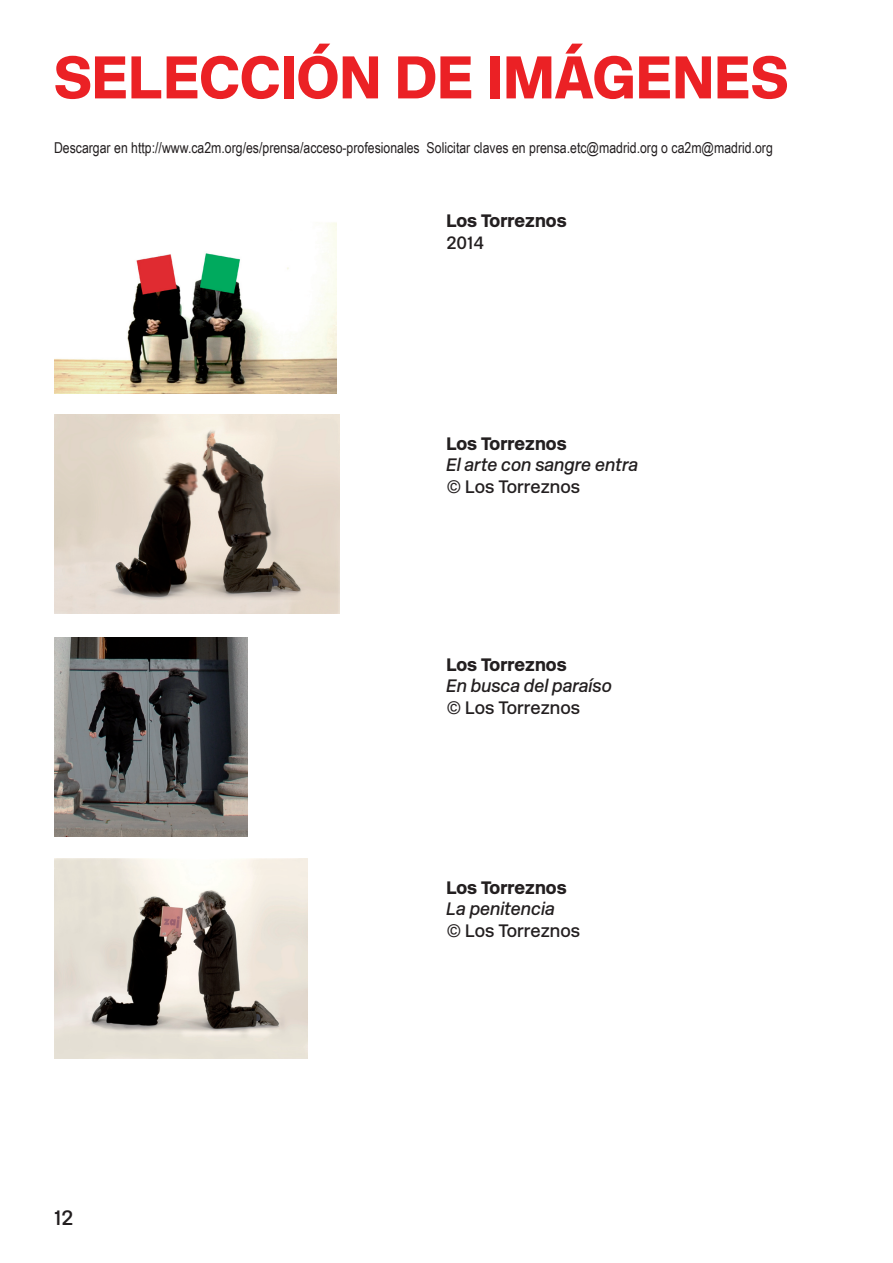
<style>
.page{position:relative;width:893px;height:1263px;background:#fff}
.page>*{position:absolute;margin:0;border:0;box-sizing:border-box;transform-origin:0 0}
.t1{font:900 60px "New Rail Alphabet";color:#eb2125}
.t2{font:500 21px "New Rail Alphabet";color:#231f20}
.t3{font:italic 500 18px "New Rail Alphabet";color:#231f20}
.t4{font:900 18px "New Rail Alphabet";color:#231f20}
.t5{font:500 18px "New Rail Alphabet";color:#231f20}
.t6{font:15px "Arial Narrow";color:#231f20}
</style>
<div class="page">
<img style="left:54px;top:222px;width:282px;height:171px">
<img style="left:54px;top:414px;width:286px;height:200px">
<img style="left:54px;top:637px;width:194px;height:200px">
<img style="left:54px;top:858px;width:254px;height:200px">
<h1 class="t1" style="left:297px;top:36px;width:378px">ón de imágenes</h1>
<h1 class="t1" style="left:54px;top:36px;width:35px">selecci</h1>
<p class="t6" style="left:54px;top:137px;width:720px">Descargar en http://www.ca2m.org/es/prensa/acceso-profesionales Solicitar claves en prensa.etc@madrid.org o ca2m@madrid.org</p>
<p class="t4" style="left:446px;top:209px;width:122px">Los Torreznos</p>
<p class="t5" style="left:446px;top:231px;width:39px">2014</p>
<p class="t4" style="left:446px;top:431px;width:122px">Los Torreznos</p>
<p class="t3" style="left:446px;top:453px;width:193px">El arte con sangre entra</p>
<p class="t5" style="left:446px;top:474px;width:135px">© Los Torreznos</p>
<p class="t4" style="left:446px;top:652px;width:122px">Los Torreznos</p>
<p class="t3" style="left:446px;top:674px;width:167px">En busca del paraíso</p>
<p class="t5" style="left:446px;top:696px;width:135px">© Los Torreznos</p>
<h2 class="t2" style="left:54px;top:1203px;width:19px">12</h2>
<p class="t4" style="left:446px;top:875px;width:122px">Los Torreznos</p>
<p class="t3" style="left:446px;top:897px;width:110px">La penitencia</p>
<p class="t5" style="left:446px;top:918px;width:135px">© Los Torreznos</p>
</div>
